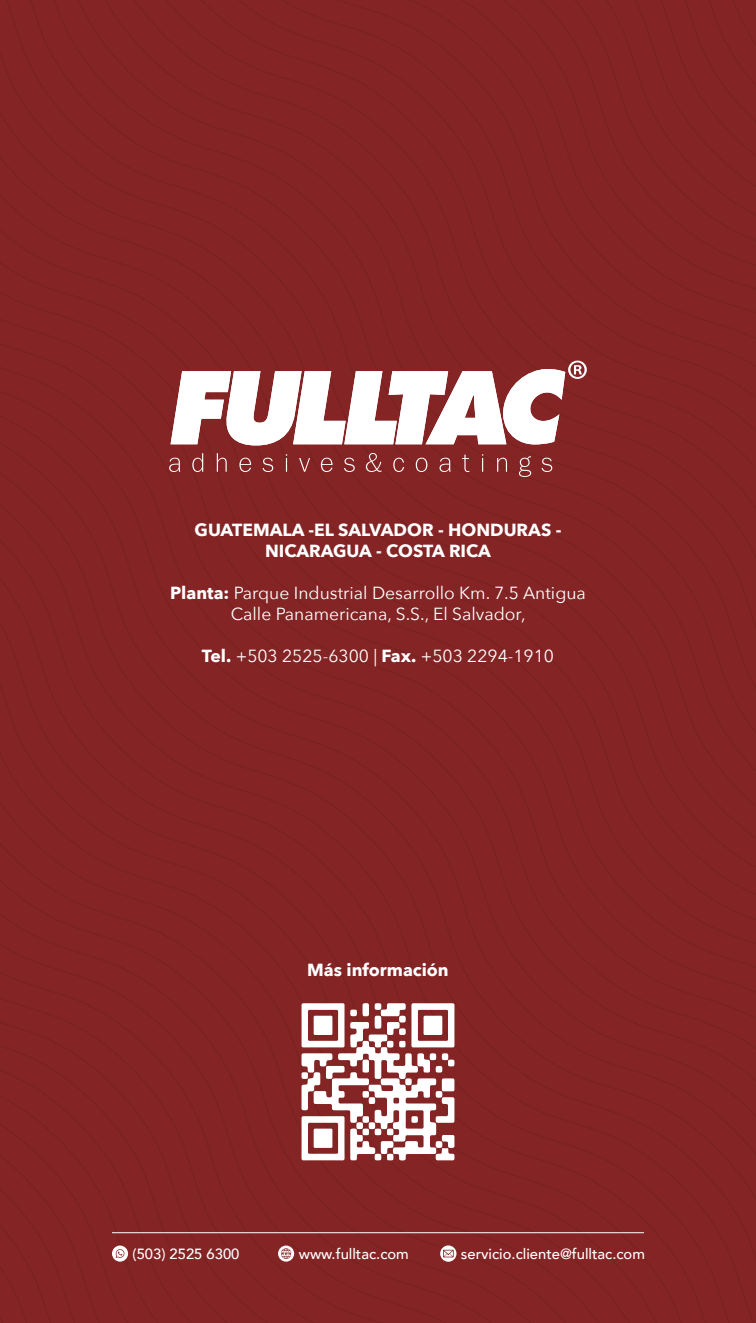
<style>
.page{position:relative;width:756px;height:1323px;background:#842425}
.page>*{position:absolute;margin:0;border:0;box-sizing:border-box;transform-origin:0 0}
.t1{font:17.5px/21px "Avenir Next";color:#fff;text-align:center}
.t2{font:700 17.5px/21px "Avenir Next";color:#fff;text-align:center}
.t3{font:500 14.7px "Avenir";color:#fff}
.s1{font-weight:700}
</style>
<div class="page">
<svg style="left:169px;top:458px;width:11px;height:14px"></svg>
<svg style="left:192px;top:453px;width:11px;height:19px"></svg>
<svg style="left:217px;top:453px;width:10px;height:19px"></svg>
<svg style="left:239px;top:458px;width:12px;height:14px"></svg>
<svg style="left:263px;top:458px;width:10px;height:14px"></svg>
<svg style="left:286px;top:454px;width:1px;height:18px"></svg>
<svg style="left:299px;top:458px;width:11px;height:14px"></svg>
<svg style="left:321px;top:458px;width:12px;height:14px"></svg>
<svg style="left:344px;top:458px;width:11px;height:14px"></svg>
<svg style="left:366px;top:453px;width:16px;height:19px"></svg>
<svg style="left:393px;top:458px;width:11px;height:14px"></svg>
<svg style="left:416px;top:458px;width:11px;height:14px"></svg>
<svg style="left:440px;top:458px;width:11px;height:14px"></svg>
<svg style="left:462px;top:455px;width:7px;height:17px"></svg>
<svg style="left:482px;top:454px;width:1px;height:18px"></svg>
<svg style="left:497px;top:458px;width:10px;height:14px"></svg>
<svg style="left:519px;top:456px;width:12px;height:21px"></svg>
<svg style="left:542px;top:458px;width:10px;height:14px"></svg>
<svg style="left:171px;top:361px;width:416px;height:84px"></svg>
<svg style="left:112px;top:1246px;width:16px;height:16px"></svg>
<svg style="left:116px;top:1249px;width:8px;height:9px"></svg>
<svg style="left:440px;top:1245px;width:16px;height:17px"></svg>
<svg style="left:443px;top:1250px;width:11px;height:7px"></svg>
<svg style="left:278px;top:1246px;width:16px;height:16px"></svg>
<svg style="left:281px;top:1248px;width:10px;height:11px"></svg>
<hr style="left:112px;top:1232px;width:532px;height:1px;background:#fff">
<svg style="left:301px;top:1002px;width:154px;height:159px"></svg>
<p class="t2" style="left:195px;top:519px;width:368px">GUATEMALA -EL SALVADOR - HONDURAS -<br>NICARAGUA - COSTA RICA</p>
<p class="t1" style="left:170px;top:581px;width:417px"><span class="s1">Planta:</span> Parque Industrial Desarrollo Km. 7.5 Antigua<br>Calle Panamericana, S.S., El Salvador,</p>
<p class="t1" style="left:202px;top:644px;width:354px"><span class="s1">Tel.</span> +503 2525-6300 | <span class="s1">Fax.</span> +503 2294-1910</p>
<p class="t2" style="left:307px;top:959px;width:143px">Más información</p>
<p class="t3" style="left:133px;top:1241px;width:108px">(503) 2525 6300</p>
<p class="t3" style="left:299px;top:1241px;width:112px">www.fulltac.com</p>
<p class="t3" style="left:461px;top:1241px;width:186px">servicio.cliente@fulltac.com</p>
</div>
